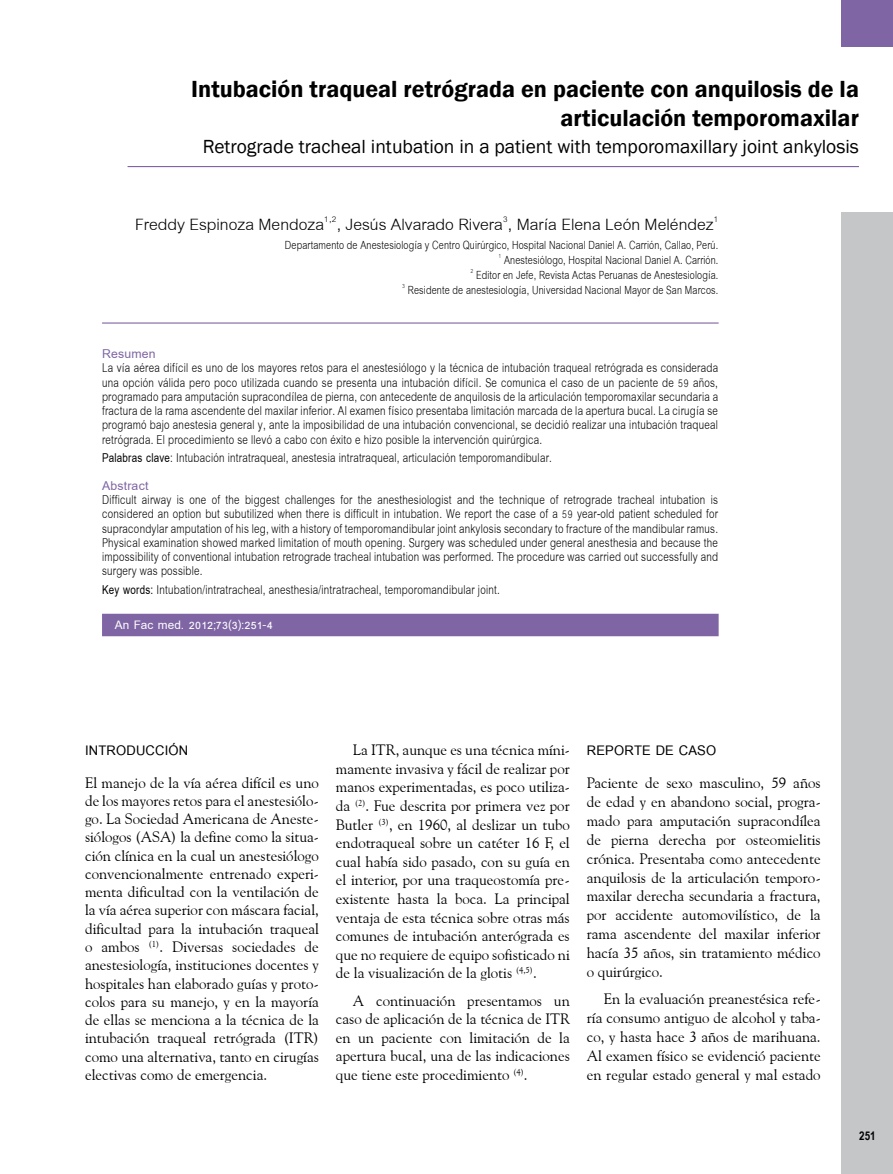
<style>
.page{position:relative;width:893px;height:1174px;background:#fff}
.page>*{position:absolute;margin:0;border:0;box-sizing:border-box;transform-origin:0 0}
.t1{font:600 24px/28.8px "Franklin Gothic";color:#000;text-align:right}
.t2{font:24px "Cordia UPC";color:#000}
.t3{font:700 20.25px "Cordia UPC";letter-spacing:.01em;color:#000}
.t4{font:19.5px "Franklin Gothic";color:#000}
.t5{font:18.75px/14.2px "Cordia UPC";letter-spacing:.015em;color:#000;text-align:justify;scale:.8 1}
.t6{font:700 18.75px "Cordia UPC";color:#7f65a4}
.t7{font:700 18px "Cordia UPC";letter-spacing:-.01em;color:#fff}
.t8{font:17.25px/15px "Cordia UPC";letter-spacing:.01em;color:#000;text-align:right;scale:.8 1}
.t9{font:15px/18.3px "Goudy Old Style BT";color:#000;text-align:justify}
.t10{font:700 12px "Arial Narrow";color:#000}
.s1{font-weight:700}
.s2{font-weight:700;color:#7f65a4}
</style>
<div class="page">
<div style="left:842px;top:0;width:51px;height:47px;background:#7f65a4"></div>
<div style="left:842px;top:213px;width:51px;height:961px;background:#c5c6c8"></div>
<hr style="left:102px;top:322px;width:617px;height:1px;background:#7f65a4">
<div style="left:102px;top:614px;width:617px;height:22px;background:#7f65a4"></div>
<hr style="left:128px;top:166px;width:731px;height:1px;background:#7f65a4">
<h1 class="t1" style="left:191px;top:75px;width:669px">Intubación traqueal retrógrada en paciente con anquilosis de la articulación temporomaxilar</h1>
<h3 class="t4" style="left:203px;top:135px;width:657px">Retrograde tracheal intubation in a patient with temporomaxillary joint ankylosis</h3>
<h1 class="t2" style="left:135px;top:208px;width:585px">Freddy Espinoza Mendoza<sup>1,2</sup>, Jesús Alvarado Rivera<sup>3</sup>, María Elena León Meléndez<sup>1</sup></h1>
<p class="t8" style="left:285px;top:238px;width:543px">Departamento de Anestesiología y Centro Quirúrgico, Hospital Nacional Daniel A. Carrión, Callao, Perú.<br><sup>1</sup> Anestesiólogo, Hospital Nacional Daniel A. Carrión.<br><sup>2</sup> Editor en Jefe, Revista Actas Peruanas de Anestesiología.<br><sup>3</sup> Residente de anestesiología, Universidad Nacional Mayor de San Marcos.</p>
<p class="t6" style="left:102px;top:342px;width:55px">Resumen</p>
<p class="t5" style="left:102px;top:361px;width:772px">La vía aérea difícil es uno de los mayores retos para el anestesiólogo y la técnica de intubación traqueal retrógrada es considerada una opción válida pero poco utilizada cuando se presenta una intubación difícil. Se comunica el caso de un paciente de 59 años, programado para amputación supracondílea de pierna, con antecedente de anquilosis de la articulación temporomaxilar secundaria a fractura de la rama ascendente del maxilar inferior. Al examen físico presentaba limitación marcada de la apertura bucal. La cirugía se programó bajo anestesia general y, ante la imposibilidad de una intubación convencional, se decidió realizar una intubación traqueal retrógrada. El procedimiento se llevó a cabo con éxito e hizo posible la intervención quirúrgica.</p>
<p class="t5" style="left:102px;top:444px;width:564px;line-height:27.8px"><span class="s1">Palabras clave</span>: Intubación intratraqueal, anestesia intratraqueal, articulación temporomandibular.<br><span class="s2">Abstract</span></p>
<p class="t5" style="left:102px;top:493px;width:772px">Difficult airway is one of the biggest challenges for the anesthesiologist and the technique of retrograde tracheal intubation is considered an option but subutilized when there is difficult in intubation. We report the case of a 59 year-old patient scheduled for supracondylar amputation of his leg, with a history of temporomandibular joint ankylosis secondary to fracture of the mandibular ramus.<br>Physical examination showed marked limitation of mouth opening. Surgery was scheduled under general anesthesia and because the impossibility of conventional intubation retrograde tracheal intubation was performed. The procedure was carried out successfully and surgery was possible.</p>
<p class="t5" style="left:102px;top:583px;width:499px"><span class="s1">Key words:</span> Intubation/intratracheal, anesthesia/intratracheal, temporomandibular joint.</p>
<p class="t7" style="left:115px;top:614px;width:160px">An Fac med. 2012;73(3):251-4</p>
<h2 class="t3" style="left:85px;top:738px;width:105px">Introducción</h2>
<p class="t9" style="left:85px;top:773px;width:235px">El manejo de la vía aérea difícil es uno de los mayores retos para el anestesiólo&shy;go. La Sociedad Americana de Aneste&shy;siólogos (ASA) la define como la situa&shy;ción clínica en la cual un anestesiólogo convencionalmente entrenado experi&shy;menta dificultad con la ventilación de la vía aérea superior con máscara facial, dificultad para la intubación traqueal o ambos <sup>(1)</sup>. Diversas sociedades de anestesiología, instituciones docentes y hospitales han elaborado guías y proto&shy;colos para su manejo, y en la mayoría de ellas se menciona a la técnica de la intubación traqueal retrógrada (ITR) como una alternativa, tanto en cirugías electivas como de emergencia.</p>
<p class="t9" style="left:336px;top:740px;width:235px;text-indent:17px">La ITR, aunque es una técnica míni&shy;mamente invasiva y fácil de realizar por manos experimentadas, es poco utiliza&shy;da <sup>(2)</sup>. Fue descrita por primera vez por Butler <sup>(3)</sup>, en 1960, al deslizar un tubo endotraqueal sobre un catéter 16 F, el cual había sido pasado, con su guía en el interior, por una traqueostomía pre&shy;existente hasta la boca. La principal ventaja de esta técnica sobre otras más comunes de intubación anterógrada es que no requiere de equipo sofisticado ni de la visualización de la glotis <sup>(4,5)</sup>.</p>
<p class="t9" style="left:336px;top:990px;width:235px;text-indent:17px">A continuación presentamos un caso de aplicación de la técnica de ITR en un paciente con limitación de la apertura bucal, una de las indicaciones que tiene este procedimiento <sup>(4)</sup>.</p>
<h2 class="t3" style="left:587px;top:738px;width:131px">Reporte de caso</h2>
<p class="t9" style="left:587px;top:773px;width:235px;line-height:18.9px">Paciente de sexo masculino, 59 años de edad y en abandono social, progra&shy;mado para amputación supracondílea de pierna derecha por osteomielitis crónica. Presentaba como antecedente anquilosis de la articulación temporo&shy;maxilar derecha secundaria a fractura, por accidente automovilístico, de la rama ascendente del maxilar inferior hacía 35 años, sin tratamiento médico o quirúrgico.</p>
<p class="t9" style="left:587px;top:989px;width:235px;line-height:18.9px;text-indent:17px">En la evaluación preanestésica refe&shy;ría consumo antiguo de alcohol y taba&shy;co, y hasta hace 3 años de marihuana.<br>Al examen físico se evidenció paciente en regular estado general y mal estado</p>
<p class="t10" style="left:859px;top:1126px;width:18px">251</p>
</div>
